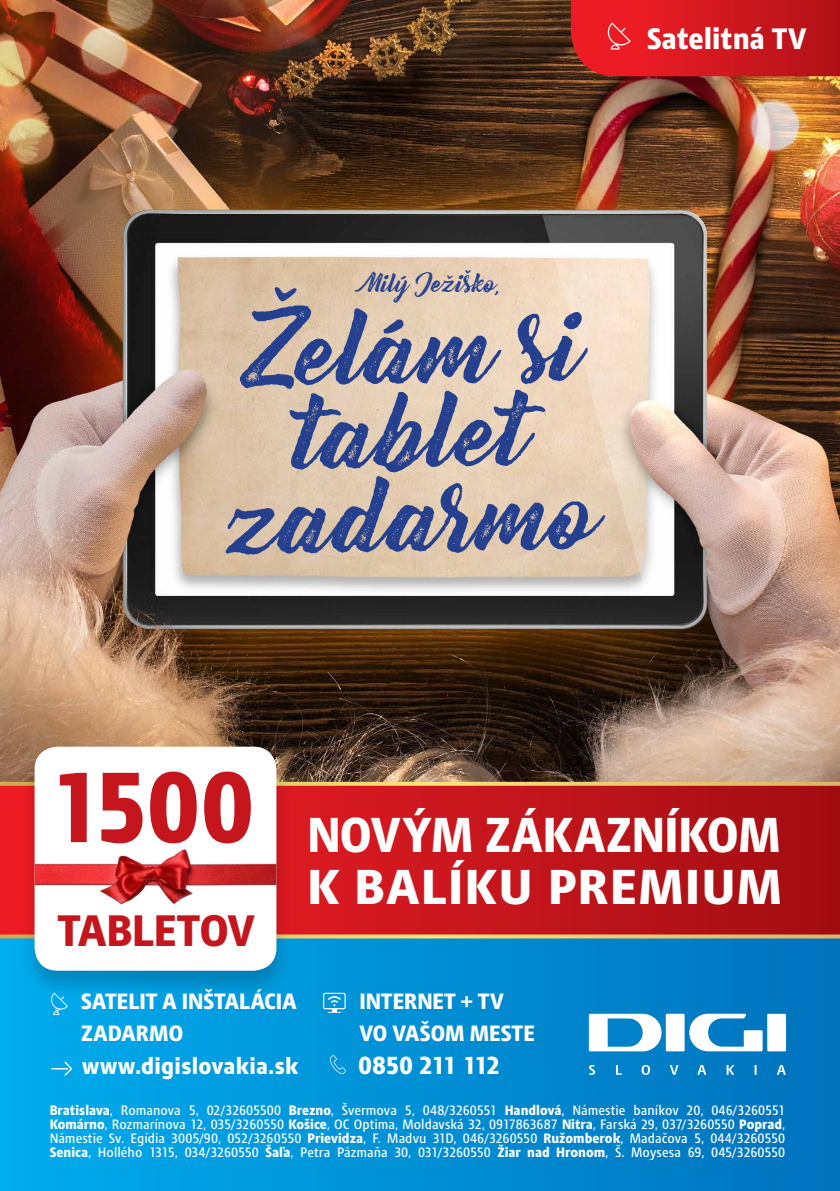
<style>
.page{position:relative;width:840px;height:1191px;background:#fff}
.page>*{position:absolute;margin:0;border:0;box-sizing:border-box;transform-origin:0 0}
.t1{font:800 96.4px "Modena";color:#c4161c}
.t2{font:92.6px/84px "Bernadette Rough";color:#25408f;text-align:center}
.t3{font:800 47.4px/52px "Modena";letter-spacing:.03em;color:#fff}
.t4{font:800 42.6px "Modena";letter-spacing:-.01em;color:#c4161c}
.t5{font:800 28.6px "Modena";color:#fff}
.t6{font:800 23.8px "Modena";letter-spacing:-.045em;color:#fff}
.t7{font:23.2px "Bernadette Rough";letter-spacing:.01em;color:#25408f}
.t8{font:800 22px "Modena";letter-spacing:.01em;color:#fff}
.t9{font:800 21.4px/31.4px "Modena";color:#fff}
.t10{font:500 13.2px/14px "Modena";color:#fff;text-align:justify}
.s1{font-weight:800}
</style>
<div class="page">
<div style="left:0;top:829px;width:839px;height:362px;background:linear-gradient(to right,#00adee,#0072bc)"></div>
<svg style="left:323px;top:992px;width:22px;height:20px"></svg>
<svg style="left:50px;top:1000px;width:18px;height:15px"></svg>
<svg style="left:330px;top:1055px;width:16px;height:19px"></svg>
<svg style="left:588px;top:1013px;width:197px;height:61px"></svg>
<svg style="left:52px;top:1060px;width:21px;height:17px"></svg>
<img style="left:0;top:0;width:839px;height:781px">
<svg style="left:0;top:781px;width:839px;height:157px;background:#c11d1e"></svg>
<svg style="left:570px;top:0;width:269px;height:76px;background:#d11a20"></svg>
<div style="left:17px;top:742px;width:276px;height:258px;background:#000;opacity:.2"></div>
<div style="left:35px;top:746px;width:241px;height:224px;background:#fff;border-radius:23px"></div>
<img style="left:35px;top:849px;width:241px;height:56px">
<h3 class="t5" style="left:646px;top:21px;width:161px">Satelitná TV</h3>
<h3 class="t7" style="left:361px;top:265px;width:142px">Milý Ježiško,</h3>
<h2 class="t2" style="left:227px;top:312px;width:372px;rotate:-1deg">Želám si tablet zadarmo</h2>
<h1 class="t1" style="left:50px;top:747px;width:205px">1500</h1>
<h3 class="t4" style="left:57px;top:904px;width:199px">TABLETOV</h3>
<h3 class="t3" style="left:307px;top:808px;width:476px">NOVÝM ZÁKAZNÍKOM<br>K BALÍKU PREMIUM</h3>
<h3 class="t9" style="left:81px;top:985px;width:217px">SATELIT A INŠTALÁCIA<br>ZADARMO</h3>
<h3 class="t8" style="left:82px;top:1052px;width:218px">www.digislovakia.sk</h3>
<h3 class="t6" style="left:358px;top:1050px;width:143px">0850 211 112</h3>
<p class="t10" style="left:50px;top:1103px;width:736px"><span class="s1">Bratislava</span>, Romanova 5, 02/32605500 <span class="s1">Brezno</span>, Švermova 5, 048/3260551 <span class="s1">Handlová</span>, Námestie baníkov 20, 046/3260551<br><span class="s1">Komárno</span>, Rozmarínova 12, 035/3260550 <span class="s1">Košice</span>, OC Optima, Moldavská 32, 0917863687 <span class="s1">Nitra</span>, Farská 29, 037/3260550 <span class="s1">Poprad</span>, Námestie Sv. Egídia 3005/90, 052/3260550 <span class="s1">Prievidza</span>, F. Madvu 31D, 046/3260550 <span class="s1">Ružomberok</span>, Madačova 5, 044/3260550<br><span class="s1">Senica</span>, Hollého 1315, 034/3260550 <span class="s1">Šaľa</span>, Petra Pázmaňa 30, 031/3260550 <span class="s1">Žiar nad Hronom</span>, Š. Moysesa 69, 045/3260550</p>
<h3 class="t9" style="left:359px;top:985px;width:177px">INTERNET + TV<br>VO VAŠOM MESTE</h3>
</div>
